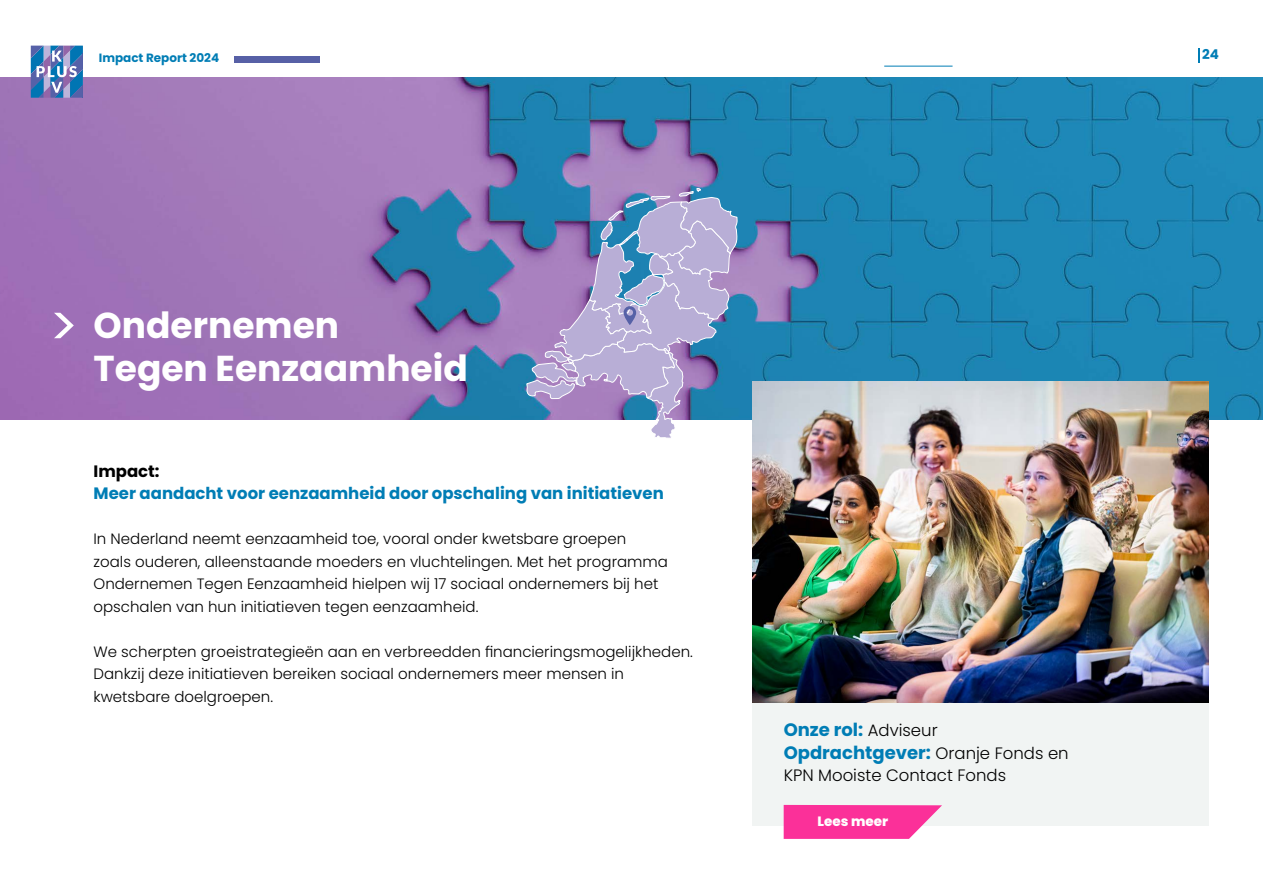
<style>
.page{position:relative;width:1263px;height:893px;background:#fff}
.page>*{position:absolute;margin:0;border:0;box-sizing:border-box;transform-origin:0 0}
.t1{font:700 36px/43.2px "Poppins";color:#fff}
.t2{font:700 18px/22.5px "Poppins";color:#007db5}
.t3{font:700 16.5px "Poppins";color:#007db5}
.t4{font:300 16.5px "Poppins";color:#000}
.t5{font:700 16.5px "Poppins";color:#000}
.t6{font:300 15px/22.5px "Poppins";color:#000}
.t7{font:800 13.5px "Poppins";color:#fff}
.t8{font:700 13.5px "Poppins";color:#007db5}
.t9{font:700 12px "Poppins";color:#007db5}
.s1{font-weight:300;font-size:16.5px;color:#000}
</style>
<div class="page">
<img style="left:0;top:78px;width:1263px;height:342px">
<svg style="left:54px;top:313px;width:20px;height:25px"></svg>
<svg style="left:526px;top:188px;width:211px;height:250px;background:#989ec9"></svg>
<img style="left:753px;top:381px;width:456px;height:323px">
<div style="left:753px;top:704px;width:456px;height:122px;background:#f1f4f3"></div>
<svg style="left:784px;top:805px;width:158px;height:34px;background:#fa46a3"></svg>
<svg style="left:31px;top:46px;width:52px;height:52px;background:#6187bd"></svg>
<div style="left:234px;top:56px;width:86px;height:6px;background:#5760a6"></div>
<svg style="left:1198px;top:48px;width:1px;height:14px"></svg>
<hr style="left:884px;top:66px;width:68px;height:1px;background:#007db5">
<p class="t9" style="left:99px;top:51px;width:122px">Impact Report 2024</p>
<p class="t8" style="left:1202px;top:47px;width:18px">24</p>
<h1 class="t1" style="left:94px;top:304px;width:376px">Ondernemen<br>Tegen Eenzaamheid</h1>
<p class="t5" style="left:94px;top:461px;width:68px">Impact:</p>
<p class="t3" style="left:94px;top:484px;width:572px">Meer aandacht voor eenzaamheid door opschaling van initiatieven</p>
<p class="t6" style="left:94px;top:528px;width:576px">In Nederland neemt eenzaamheid toe, vooral onder kwetsbare groepen<br>zoals ouderen, alleenstaande moeders en vluchtelingen. Met het programma Ondernemen Tegen Eenzaamheid hielpen wij 17 sociaal ondernemers bij het opschalen van hun initiatieven tegen eenzaamheid.</p>
<p class="t6" style="left:94px;top:640px;width:601px">We scherpten groeistrategieën aan en verbreedden financieringsmogelijkheden.<br>Dankzij deze initiatieven bereiken sociaal ondernemers meer mensen in kwetsbare doelgroepen.</p>
<p class="t2" style="left:784px;top:719px;width:287px">Onze rol: <span class="s1">Adviseur<br></span>Opdrachtgever: <span class="s1">Oranje Fonds en</span></p>
<p class="t4" style="left:784px;top:766px;width:224px">KPN Mooiste Contact Fonds</p>
<p class="t7" style="left:817px;top:813px;width:72px">Lees meer</p>
</div>
